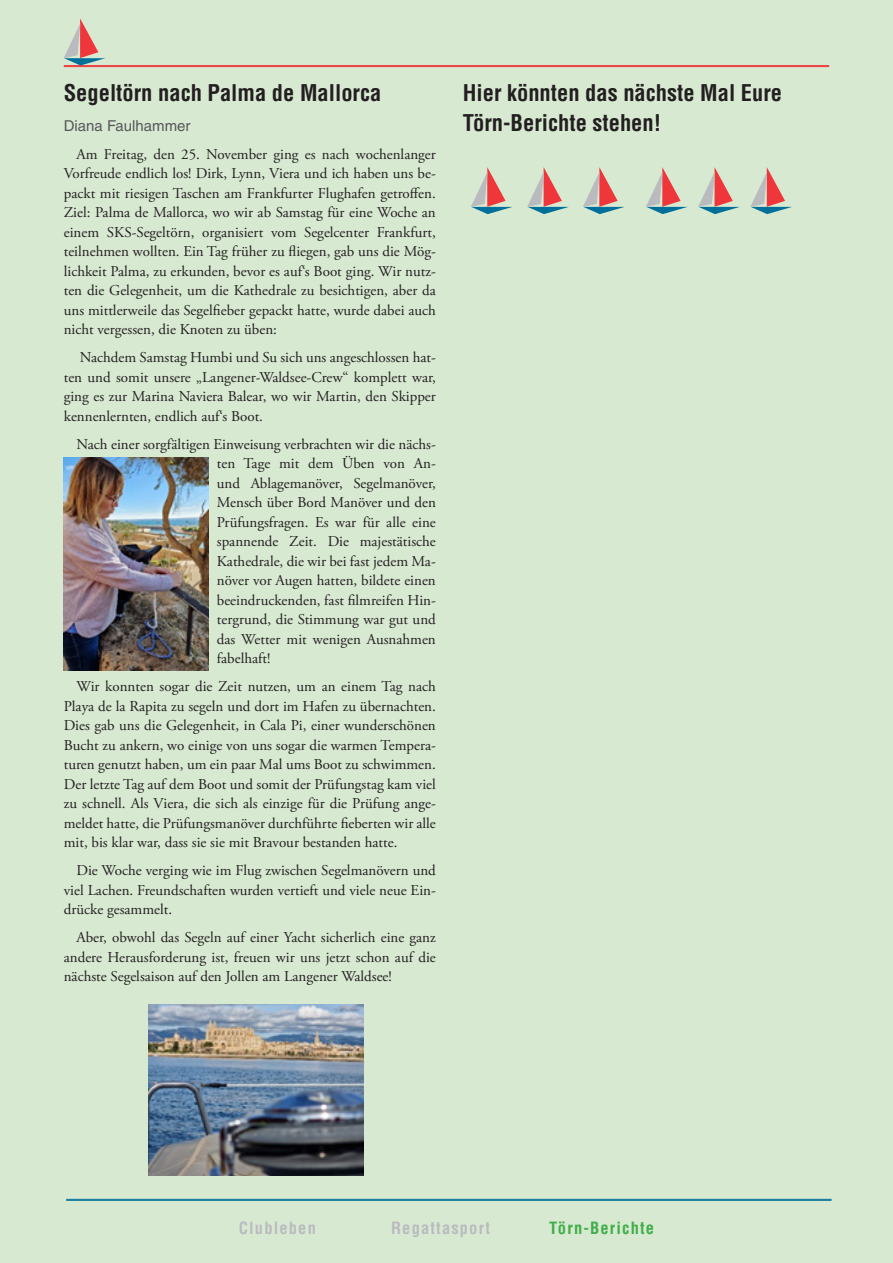
<style>
.page{position:relative;width:893px;height:1263px;background:#d8e9d2}
.page>*{position:absolute;margin:0;border:0;box-sizing:border-box;transform-origin:0 0}
.Zwischenüberschrifte{font:700 condensed 22.5px "Helvetica LT Std";color:#231f20}
.Fließtext{font:700 condensed 16.5px "Helvetica LT Std";letter-spacing:.07em;color:#babbbe}
.Fließtext-2{font:700 condensed 16.5px "Helvetica LT Std";letter-spacing:.07em;color:#40ae49}
.Fließtext-3{font:15px/19.5px "Adobe Garamond Pro";color:#231f20;text-align:justify}
.Autorennamen{font:15px "Helvetica LT Std";color:#57585a}
</style>
<div class="page">
<hr style="left:64px;top:65px;width:765px;height:1px;background:#ee363b">
<hr style="left:64px;top:66px;width:765px;height:1px;background:#ee363b">
<hr style="left:66px;top:1199px;width:765px;height:1px;background:#00709a">
<hr style="left:66px;top:1200px;width:765px;height:1px;background:#00709a">
<img style="left:64px;top:458px;width:144px;height:213px">
<img style="left:149px;top:1004px;width:214px;height:172px">
<svg style="left:64px;top:18px;width:41px;height:47px"></svg>
<svg style="left:471px;top:167px;width:42px;height:47px"></svg>
<svg style="left:527px;top:167px;width:42px;height:47px"></svg>
<svg style="left:583px;top:167px;width:42px;height:47px"></svg>
<svg style="left:646px;top:167px;width:42px;height:47px"></svg>
<svg style="left:698px;top:167px;width:42px;height:47px"></svg>
<svg style="left:750px;top:167px;width:42px;height:47px"></svg>
<p class="Zwischenüberschrifte" style="left:64px;top:79px;width:319px">Segeltörn nach Palma de Mallorca</p>
<p class="Autorennamen" style="left:64px;top:117px;width:128px">Diana Faulhammer</p>
<p class="Fließtext-3" style="left:64px;top:145px;width:374px;text-indent:13px">Am Freitag, den 25. November ging es nach wochenlanger Vorfreude endlich los! Dirk, Lynn, Viera und ich haben uns be&shy;packt mit riesigen Taschen am Frankfurter Flughafen getroffen.<br>Ziel: Palma de Mallorca, wo wir ab Samstag für eine Woche an einem SKS-Segeltörn, organisiert vom Segelcenter Frankfurt, teilnehmen wollten. Ein Tag früher zu fliegen, gab uns die Mög&shy;lichkeit Palma, zu erkunden, bevor es auf‘s Boot ging. Wir nutz&shy;ten die Gelegenheit, um die Kathedrale zu besichtigen, aber da uns mittlerweile das Segelfieber gepackt hatte, wurde dabei auch nicht vergessen, die Knoten zu üben:</p>
<p class="Fließtext-3" style="left:64px;top:348px;width:374px;text-indent:16px">Nachdem Samstag Humbi und Su sich uns angeschlossen hat&shy;ten und somit unsere „Langener-Waldsee-Crew“ komplett war, ging es zur Marina Naviera Balear, wo wir Martin, den Skipper kennenlernten, endlich auf‘s Boot.</p>
<p class="Fließtext-3" style="left:217px;top:435px;width:220px;text-indent:-140px">Nach einer sorgfältigen Einweisung verbrachten wir die nächs&shy;ten Tage mit dem Üben von An&shy;und Ablagemanöver, Segelmanöver, Mensch über Bord Manöver und den Prüfungsfragen. Es war für alle eine spannende Zeit. Die majestätische Kathedrale, die wir bei fast jedem Ma&shy;növer vor Augen hatten, bildete einen beeindruckenden, fast filmreifen Hin&shy;tergrund, die Stimmung war gut und das Wetter mit wenigen Ausnahmen fabelhaft!</p>
<p class="Fließtext-3" style="left:64px;top:677px;width:374px;text-indent:13px">Wir konnten sogar die Zeit nutzen, um an einem Tag nach Playa de la Rapita zu segeln und dort im Hafen zu übernachten.<br>Dies gab uns die Gelegenheit, in Cala Pi, einer wunderschönen Bucht zu ankern, wo einige von uns sogar die warmen Tempera&shy;turen genutzt haben, um ein paar Mal ums Boot zu schwimmen.<br>Der letzte Tag auf dem Boot und somit der Prüfungstag kam viel zu schnell. Als Viera, die sich als einzige für die Prüfung ange&shy;meldet hatte, die Prüfungsmanöver durchführte fieberten wir alle mit, bis klar war, dass sie sie mit Bravour bestanden hatte.</p>
<p class="Fließtext-3" style="left:64px;top:861px;width:374px;text-indent:13px">Die Woche verging wie im Flug zwischen Segelmanövern und viel Lachen. Freundschaften wurden vertieft und viele neue Ein&shy;drücke gesammelt.</p>
<p class="Fließtext-3" style="left:64px;top:928px;width:374px;text-indent:13px">Aber, obwohl das Segeln auf einer Yacht sicherlich eine ganz andere Herausforderung ist, freuen wir uns jetzt schon auf die nächste Segelsaison auf den Jollen am Langener Waldsee!</p>
<p class="Zwischenüberschrifte" style="left:463px;top:79px;width:321px">Hier könnten das nächste Mal Eure</p>
<p class="Zwischenüberschrifte" style="left:463px;top:108px;width:200px">Törn-Berichte stehen!</p>
<p class="Fließtext" style="left:239px;top:1217px;width:79px">Clubleben</p>
<p class="Fließtext" style="left:391px;top:1217px;width:100px">Regattasport</p>
<p class="Fließtext-2" style="left:549px;top:1217px;width:106px">Törn-Berichte</p>
</div>
